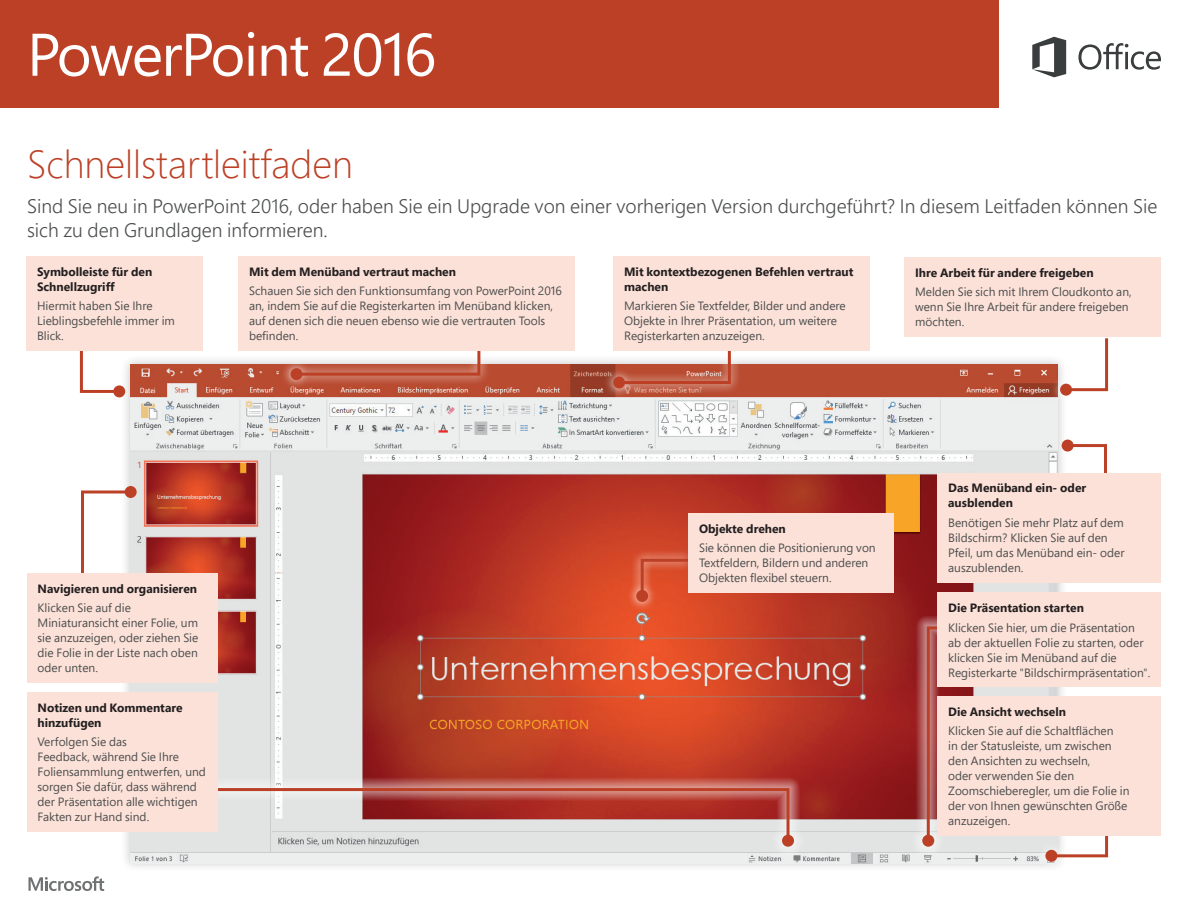
<style>
.page{position:relative;width:1188px;height:918px;background:#fff}
.page>*{position:absolute;margin:0;border:0;box-sizing:border-box;transform-origin:0 0}
.t1{font:60px "Segoe Pro";letter-spacing:-.025em;color:#fff}
.t2{font:300 39px "Segoe Pro";color:#bc4026}
.t3{font:300 19.5px/23.4px "Segoe Pro";color:#4c4e4e}
.t4{font:12px/15px "Segoe Pro";color:#4c4e4e}
.t5{font:700 12px/15px "Segoe Pro";color:#231f20}
</style>
<div class="page">
<div style="left:0;top:0;width:999px;height:108px;background:#bc4026"></div>
<svg style="left:1078px;top:43px;width:83px;height:27px"></svg>
<svg style="left:1032px;top:37px;width:34px;height:40px"></svg>
<div style="left:120px;top:355px;width:947px;height:517px;background:#f5f5f5"></div>
<img style="left:130px;top:364px;width:928px;height:499px">
<svg style="left:912px;top:616px;width:79px;height:241px"></svg>
<svg style="left:925px;top:625px;width:59px;height:219px;background:#bd7470"></svg>
<div style="left:922px;top:835px;width:12px;height:12px;background:#bc4026;border-radius:50%"></div>
<svg style="left:28px;top:876px;width:76px;height:15px"></svg>
<svg style="left:199px;top:778px;width:605px;height:79px"></svg>
<svg style="left:207px;top:787px;width:584px;height:57px;background:#cb9a96"></svg>
<div style="left:782px;top:835px;width:12px;height:12px;background:#bc4026;border-radius:50%"></div>
<svg style="left:79px;top:351px;width:35px;height:43px"></svg>
<div style="left:113px;top:385px;width:12px;height:12px;background:#bc4026;border-radius:50%"></div>
<svg style="left:281px;top:362px;width:209px;height:27px;background:#be5b42"></svg>
<svg style="left:294px;top:351px;width:188px;height:26px"></svg>
<div style="left:291px;top:368px;width:12px;height:12px;background:#bc4026;border-radius:50%"></div>
<svg style="left:1036px;top:836px;width:22px;height:29px"></svg>
<svg style="left:1048px;top:836px;width:61px;height:23px"></svg>
<div style="left:1045px;top:850px;width:12px;height:12px;background:#bc4026;border-radius:50%"></div>
<svg style="left:81px;top:489px;width:53px;height:84px"></svg>
<div style="left:125px;top:486px;width:12px;height:12px;background:#bc4026;border-radius:50%"></div>
<svg style="left:1065px;top:443px;width:42px;height:30px"></svg>
<div style="left:1062px;top:440px;width:12px;height:12px;background:#bc4026;border-radius:50%"></div>
<svg style="left:627px;top:549px;width:71px;height:62px;background:#de5532"></svg>
<svg style="left:639px;top:557px;width:53px;height:42px;background:#da5433"></svg>
<div style="left:636px;top:590px;width:12px;height:12px;background:#bc4026;border-radius:50%"></div>
<div style="left:27px;top:573px;width:190px;height:110px;background:#fce1d8"></div>
<div style="left:938px;top:593px;width:223px;height:94px;background:#fce1d8"></div>
<div style="left:938px;top:473px;width:223px;height:109px;background:#fce1d8"></div>
<div style="left:938px;top:696px;width:223px;height:140px;background:#fce1d8"></div>
<svg style="left:604px;top:329px;width:137px;height:69px"></svg>
<svg style="left:616px;top:351px;width:116px;height:35px"></svg>
<div style="left:613px;top:376px;width:12px;height:12px;background:#bc4026;border-radius:50%"></div>
<svg style="left:1051px;top:362px;width:18px;height:43px"></svg>
<svg style="left:1063px;top:338px;width:46px;height:55px"></svg>
<div style="left:1060px;top:384px;width:12px;height:12px;background:#bc4026;border-radius:50%"></div>
<div style="left:238px;top:256px;width:337px;height:95px;background:#fce1d8"></div>
<div style="left:26px;top:256px;width:177px;height:95px;background:#fce1d8"></div>
<div style="left:614px;top:256px;width:256px;height:95px;background:#fce1d8"></div>
<div style="left:904px;top:257px;width:257px;height:80px;background:#fce1d8"></div>
<div style="left:688px;top:514px;width:206px;height:79px;background:#fce1d8"></div>
<div style="left:27px;top:692px;width:190px;height:139px;background:#fce1d8"></div>
<h1 class="t1" style="left:27px;top:13px;width:411px">PowerPoint 2016</h1>
<h2 class="t2" style="left:27px;top:137px;width:327px">Schnellstartleitfaden</h2>
<h3 class="t3" style="left:27px;top:194px;width:1132px">Sind Sie neu in PowerPoint 2016, oder haben Sie ein Upgrade von einer vorherigen Version durchgeführt? In diesem Leitfaden können Sie sich zu den Grundlagen informieren.</h3>
<p class="t5" style="left:37px;top:264px;width:117px">Symbolleiste für den<br>Schnellzugriff</p>
<p class="t4" style="left:37px;top:298px;width:139px">Hiermit haben Sie Ihre<br>Lieblingsbefehle immer im<br>Blick.</p>
<p class="t5" style="left:249px;top:264px;width:208px">Mit dem Menüband vertraut machen</p>
<p class="t4" style="left:249px;top:283px;width:314px">Schauen Sie sich den Funktionsumfang von PowerPoint 2016 an, indem Sie auf die Registerkarten im Menüband klicken, auf denen sich die neuen ebenso wie die vertrauten Tools befinden.</p>
<p class="t5" style="left:624px;top:264px;width:231px">Mit kontextbezogenen Befehlen vertraut machen</p>
<p class="t4" style="left:624px;top:298px;width:223px">Markieren Sie Textfelder, Bilder und andere<br>Objekte in Ihrer Präsentation, um weitere<br>Registerkarten anzuzeigen.</p>
<p class="t5" style="left:915px;top:265px;width:180px">Ihre Arbeit für andere freigeben</p>
<p class="t4" style="left:915px;top:284px;width:218px">Melden Sie sich mit Ihrem Cloudkonto an, wenn Sie Ihre Arbeit für andere freigeben möchten.</p>
<p class="t5" style="left:948px;top:480px;width:140px">Das Menüband ein- oder ausblenden</p>
<p class="t4" style="left:948px;top:515px;width:178px">Benötigen Sie mehr Platz auf dem<br>Bildschirm? Klicken Sie auf den<br>Pfeil, um das Menüband ein- oder auszublenden.</p>
<p class="t5" style="left:699px;top:521px;width:88px">Objekte drehen</p>
<p class="t4" style="left:699px;top:540px;width:178px">Sie können die Positionierung von<br>Textfeldern, Bildern und anderen<br>Objekten flexibel steuern.</p>
<p class="t5" style="left:38px;top:581px;width:161px">Navigieren und organisieren</p>
<p class="t4" style="left:38px;top:600px;width:162px">Klicken Sie auf die<br>Miniaturansicht einer Folie, um sie anzuzeigen, oder ziehen Sie die Folie in der Liste nach oben oder unten.</p>
<p class="t5" style="left:948px;top:600px;width:137px">Die Präsentation starten</p>
<p class="t4" style="left:948px;top:619px;width:204px">Klicken Sie hier, um die Präsentation ab der aktuellen Folie zu starten, oder klicken Sie im Menüband auf die Registerkarte "Bildschirmpräsentation".</p>
<p class="t5" style="left:38px;top:699px;width:147px">Notizen und Kommentare hinzufügen</p>
<p class="t4" style="left:38px;top:734px;width:170px">Verfolgen Sie das<br>Feedback, während Sie Ihre<br>Foliensammlung entwerfen, und sorgen Sie dafür, dass während der Präsentation alle wichtigen<br>Fakten zur Hand sind.</p>
<p class="t5" style="left:948px;top:704px;width:119px">Die Ansicht wechseln</p>
<p class="t4" style="left:948px;top:723px;width:183px">Klicken Sie auf die Schaltflächen<br>in der Statusleiste, um zwischen den Ansichten zu wechseln,<br>oder verwenden Sie den<br>Zoomschieberegler, um die Folie in der von Ihnen gewünschten Größe anzuzeigen.</p>
</div>
